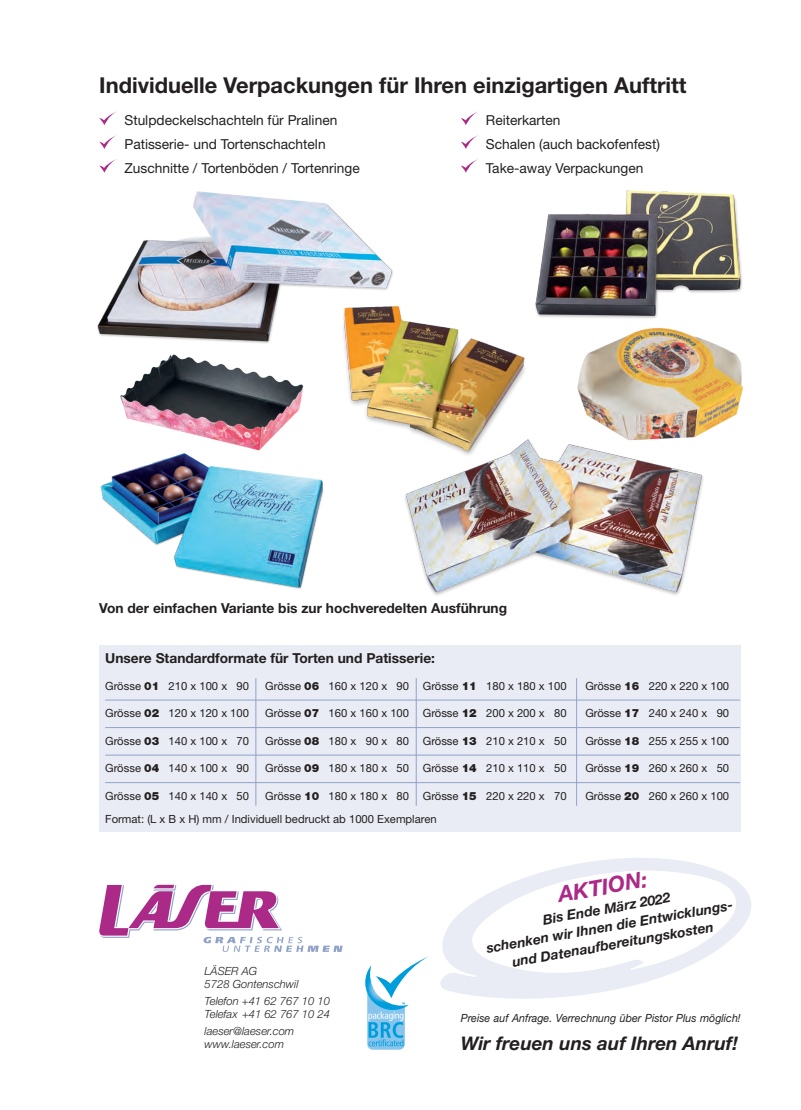
<style>
.page{position:relative;width:801px;height:1110px;background:#fff}
.page>*{position:absolute;margin:0;border:0;box-sizing:border-box;transform-origin:0 0}
.t1{font:700 21.88px "Helvetica Neue LT Std";color:#231f20}
.t2{font:italic 700 21.88px "Helvetica Neue LT Std";color:#ab2987}
.t3{font:italic 700 18.75px "Helvetica Neue LT Std";color:#231f20}
.t4{font:13.75px "Helvetica Neue LT Std";color:#231f20}
.t5{font:700 13.75px "Helvetica Neue LT Std";color:#231f20}
.t6{font:italic 700 13.75px/18.1px "Helvetica Neue LT Std";color:#231f20;text-align:center}
.t7{font:11.25px "Helvetica Neue LT Std";color:#231f20}
.t8{font:italic 300 11.25px "Helvetica Neue LT Std";color:#231f20}
.t9{font:italic 11.25px "Helvetica Neue LT Std";color:#231f20;scale:.95 1}
.s1{font-weight:900}
</style>
<div class="page">
<div style="left:99px;top:645px;width:641px;height:187px;background:#e9ecf4"></div>
<svg style="left:440px;top:858px;width:311px;height:141px"></svg>
<img style="left:537px;top:190px;width:205px;height:129px">
<svg style="left:461px;top:111px;width:17px;height:14px"></svg>
<svg style="left:461px;top:135px;width:17px;height:14px"></svg>
<svg style="left:461px;top:159px;width:17px;height:14px"></svg>
<img style="left:345px;top:295px;width:193px;height:139px">
<img style="left:100px;top:455px;width:224px;height:134px">
<img style="left:97px;top:191px;width:300px;height:165px">
<img style="left:405px;top:434px;width:299px;height:161px">
<svg style="left:99px;top:111px;width:18px;height:14px"></svg>
<svg style="left:99px;top:135px;width:18px;height:14px"></svg>
<svg style="left:99px;top:159px;width:18px;height:14px"></svg>
<hr style="left:105px;top:699px;width:635px;height:1px;background:#91a2c9">
<hr style="left:105px;top:727px;width:635px;height:1px;background:#91a2c9">
<hr style="left:105px;top:754px;width:635px;height:1px;background:#91a2c9">
<hr style="left:105px;top:782px;width:635px;height:1px;background:#91a2c9">
<hr style="left:256px;top:678px;width:1px;height:127px;background:#91a2c9">
<hr style="left:416px;top:678px;width:1px;height:127px;background:#91a2c9">
<hr style="left:576px;top:678px;width:1px;height:127px;background:#91a2c9">
<svg style="left:365px;top:957px;width:63px;height:92px"></svg>
<img style="left:113px;top:345px;width:197px;height:110px">
<img style="left:569px;top:328px;width:174px;height:117px">
<svg style="left:99px;top:884px;width:243px;height:67px"></svg>
<p class="t1" style="left:99px;top:71px;width:589px">Individuelle Verpackungen für Ihren einzigartigen Auftritt</p>
<p class="t4" style="left:486px;top:112px;width:76px">Reiterkarten</p>
<p class="t4" style="left:486px;top:136px;width:175px">Schalen (auch backofenfest)</p>
<p class="t4" style="left:486px;top:160px;width:159px">Take-away Verpackungen</p>
<p class="t4" style="left:124px;top:112px;width:214px">Stulpdeckelschachteln für Pralinen</p>
<p class="t4" style="left:124px;top:136px;width:203px">Patisserie- und Tortenschachteln</p>
<p class="t4" style="left:124px;top:160px;width:237px">Zuschnitte / Tortenböden / Tortenringe</p>
<p class="t5" style="left:99px;top:599px;width:409px">Von der einfachen Variante bis zur hochveredelten Ausführung</p>
<p class="t5" style="left:105px;top:649px;width:331px">Unsere Standardformate für Torten und Patisserie:</p>
<p class="t7" style="left:105px;top:678px;width:145px">Grösse <span class="s1">01</span> 210 x 100 x 90</p>
<p class="t7" style="left:265px;top:678px;width:303px">Grösse <span class="s1">06</span> 160 x 120 x 90 Grösse <span class="s1">11</span> 180 x 180 x 100</p>
<p class="t7" style="left:585px;top:678px;width:145px">Grösse <span class="s1">16</span> 220 x 220 x 100</p>
<p class="t7" style="left:105px;top:706px;width:145px">Grösse <span class="s1">02</span> 120 x 120 x 100</p>
<p class="t7" style="left:265px;top:706px;width:303px">Grösse <span class="s1">07</span> 160 x 160 x 100 Grösse <span class="s1">12</span> 200 x 200 x 80</p>
<p class="t7" style="left:585px;top:706px;width:145px">Grösse <span class="s1">17</span> 240 x 240 x 90</p>
<p class="t7" style="left:105px;top:733px;width:145px">Grösse <span class="s1">03</span> 140 x 100 x 70</p>
<p class="t7" style="left:265px;top:733px;width:303px">Grösse <span class="s1">08</span> 180 x 90 x 80 Grösse <span class="s1">13</span> 210 x 210 x 50</p>
<p class="t7" style="left:585px;top:733px;width:145px">Grösse <span class="s1">18</span> 255 x 255 x 100</p>
<p class="t7" style="left:105px;top:761px;width:145px">Grösse <span class="s1">04</span> 140 x 100 x 90</p>
<p class="t7" style="left:265px;top:761px;width:303px">Grösse <span class="s1">09</span> 180 x 180 x 50 Grösse <span class="s1">14</span> 210 x 110 x 50</p>
<p class="t7" style="left:585px;top:761px;width:145px">Grösse <span class="s1">19</span> 260 x 260 x 50</p>
<p class="t7" style="left:105px;top:788px;width:145px">Grösse <span class="s1">05</span> 140 x 140 x 50</p>
<p class="t7" style="left:265px;top:788px;width:303px">Grösse <span class="s1">10</span> 180 x 180 x 80 Grösse <span class="s1">15</span> 220 x 220 x 70</p>
<p class="t7" style="left:585px;top:788px;width:145px">Grösse <span class="s1">20</span> 260 x 260 x 100</p>
<p class="t7" style="left:105px;top:812px;width:333px">Format: (L x B x H) mm / Individuell bedruckt ab 1000 Exemplaren</p>
<p class="t8" style="left:205px;top:964px;width:54px">LÄSER AG</p>
<p class="t8" style="left:205px;top:977px;width:95px">5728 Gontenschwil</p>
<p class="t8" style="left:205px;top:994px;width:127px">Telefon +41 62 767 10 10</p>
<p class="t8" style="left:205px;top:1007px;width:127px">Telefax +41 62 767 10 24</p>
<p class="t8" style="left:205px;top:1024px;width:91px">laeser@laeser.com</p>
<p class="t8" style="left:205px;top:1037px;width:81px">www.laeser.com</p>
<p class="t2" style="left:556px;top:880px;width:91px;rotate:-10deg">AKTION:</p>
<p class="t6" style="left:482px;top:920px;width:253px;rotate:-10deg">Bis Ende März 2022<br>schenken wir Ihnen die Entwicklungs&shy;und Datenaufbereitungskosten</p>
<p class="t9" style="left:461px;top:1010px;width:296px">Preise auf Anfrage. Verrechnung über Pistor Plus möglich!</p>
<p class="t3" style="left:461px;top:1030px;width:279px">Wir freuen uns auf Ihren Anruf!</p>
</div>
